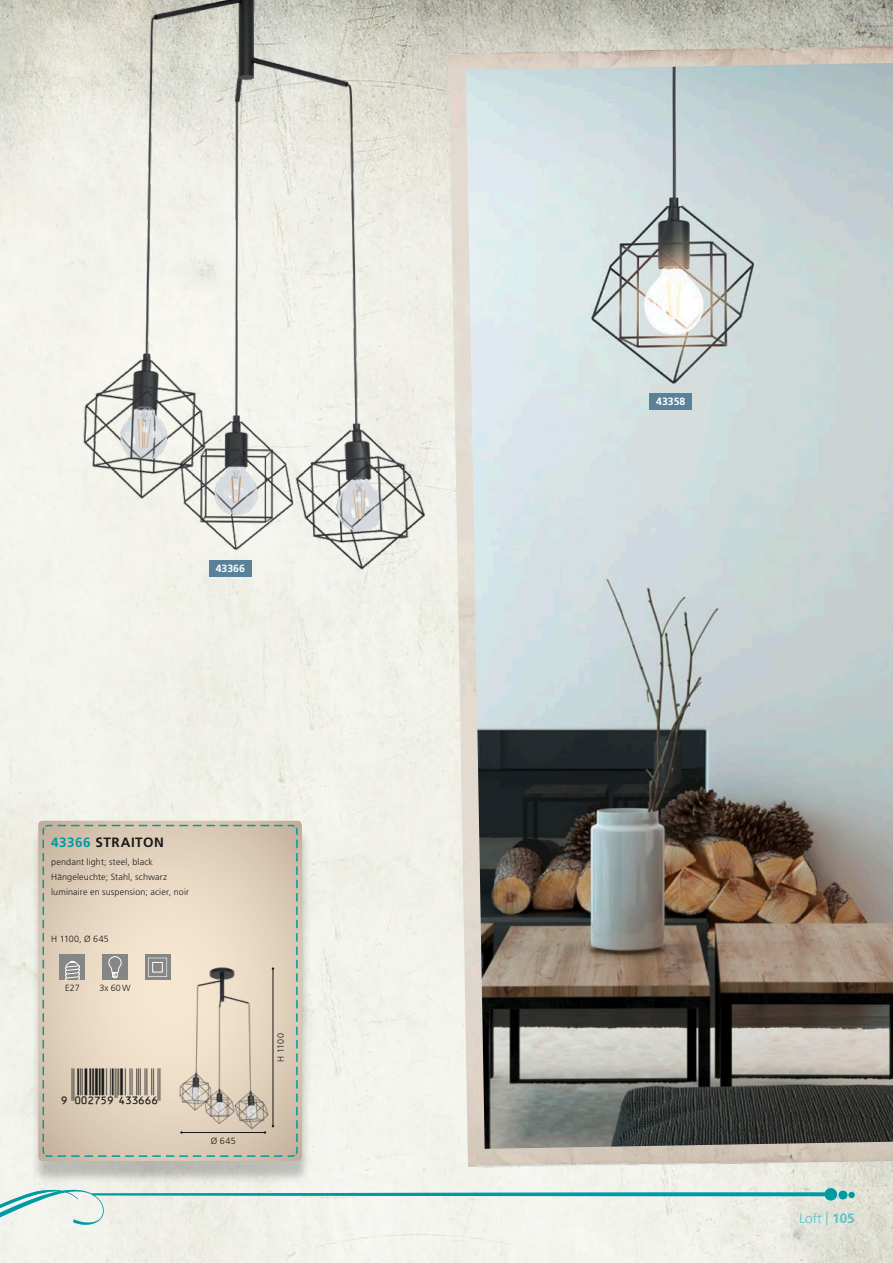
<style>
.page{position:relative;width:893px;height:1263px;background:#fff}
.page>*{position:absolute;margin:0;border:0;box-sizing:border-box;transform-origin:0 0}
.t1{font:36px "Ean Bwr P36 Tt";color:#191918}
.t2{font:700 13.5px "Frutiger";letter-spacing:.04em;color:#191918}
.t3{font:300 13.5px "Frutiger";color:#5bc3cb}
.t4{font:700 10.5px "Frutiger";color:#fff}
.t5{font:300 9px/15px "Frutiger";letter-spacing:.015em;color:#191918}
.s1{color:#009aa4}
.s2{font-weight:700}
</style>
<div class="page">
<img style="left:0;top:0;width:893px;height:1263px">
<img style="left:0;top:0;width:446px;height:581px">
<img style="left:449px;top:46px;width:444px;height:1122px">
<img style="left:466px;top:63px;width:427px;height:1086px">
<div style="left:839px;top:1190px;width:8px;height:9px;background:#009aa4;border-radius:50%"></div>
<div style="left:848px;top:1192px;width:7px;height:6px;background:#009aa4;border-radius:50%"></div>
<svg style="left:0;top:1188px;width:837px;height:40px"></svg>
<div style="left:31px;top:827px;width:280px;height:357px;background:#191918;opacity:.25"></div>
<svg style="left:38px;top:821px;width:264px;height:340px;background:#d0bfaa"></svg>
<svg style="left:42px;top:824px;width:256px;height:333px;background:#ddcfba"></svg>
<div style="left:60px;top:954px;width:25px;height:26px;background:#868685"></div>
<svg style="left:65px;top:961px;width:15px;height:19px"></svg>
<div style="left:102px;top:954px;width:26px;height:26px;background:#868685"></div>
<svg style="left:108px;top:956px;width:14px;height:22px"></svg>
<svg style="left:145px;top:954px;width:25px;height:7px"></svg>
<svg style="left:148px;top:958px;width:19px;height:3px"></svg>
<hr style="left:181px;top:1132px;width:84px;height:1px;background:#191918">
<img style="left:136px;top:961px;width:171px;height:171px">
<hr style="left:273px;top:969px;width:1px;height:157px;background:#191918">
<div style="left:209px;top:560px;width:43px;height:17px;background:#59829a"></div>
<div style="left:649px;top:393px;width:43px;height:16px;background:#59829a"></div>
<p class="t4" style="left:216px;top:563px;width:31px">43366</p>
<h2 class="t2" style="left:51px;top:834px;width:114px"><span class="s1">43366</span> STRAITON</h2>
<p class="t5" style="left:51px;top:854px;width:140px">pendant light; steel, black<br>Hängeleuchte; Stahl, schwarz luminaire en suspension; acier, noir</p>
<p class="t5" style="left:51px;top:932px;width:59px">H 1100, Ø 645</p>
<p class="t5" style="left:65px;top:980px;width:16px">E27</p>
<p class="t5" style="left:99px;top:980px;width:33px">3x 60W</p>
<h1 class="t1" style="left:51px;top:1068px;width:111px">,!0AC7F9-eddggg!</h1>
<p class="t5" style="left:211px;top:1133px;width:27px">Ø 645</p>
<p class="t5" style="left:273px;top:1062px;width:30px;rotate:-90deg">H 1100</p>
<p class="t4" style="left:656px;top:395px;width:31px">43358</p>
<h2 class="t3" style="left:799px;top:1211px;width:57px">Loft | <span class="s2">105</span></h2>
</div>
